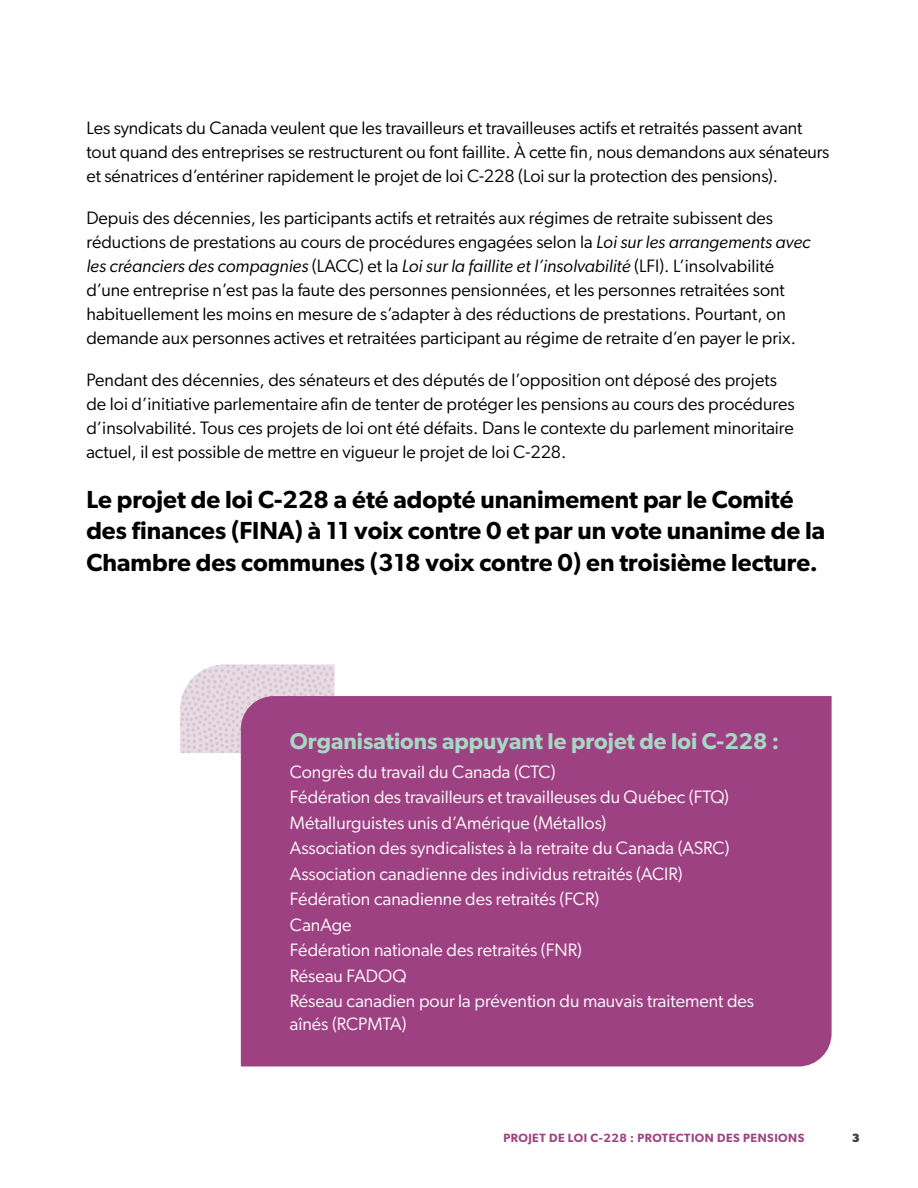
<style>
.page{position:relative;width:918px;height:1188px;background:#fff}
.page>*{position:absolute;margin:0;border:0;box-sizing:border-box;transform-origin:0 0}
.t1{font:600 24.75px/31.5px "Gibson";color:#000}
.t2{font:600 22.8px "Gibson";color:#a6d8c2}
.t3{font:18px/24px "Gibson";color:#000}
.t4{font:18px/25.5px "Gibson";color:#fff}
.t5{font:600 12px "Gibson";letter-spacing:.04em;color:#9e4183}
.t6{font:700 12px "Gibson";color:#3d3f42}
.s1{font-style:italic}
</style>
<div class="page">
<svg style="left:180px;top:664px;width:155px;height:89px;background:#e4d7e0"></svg>
<div style="left:241px;top:696px;width:591px;height:371px;background:#9e4183"></div>
<p class="t3" style="left:86px;top:116px;width:745px">Les syndicats du Canada veulent que les travailleurs et travailleuses actifs et retraités passent avant tout quand des entreprises se restructurent ou font faillite. À cette fin, nous demandons aux sénateurs et sénatrices d’entériner rapidement le projet de loi C-228 (Loi sur la protection des pensions).</p>
<p class="t3" style="left:86px;top:206px;width:726px">Depuis des décennies, les participants actifs et retraités aux régimes de retraite subissent des réductions de prestations au cours de procédures engagées selon la <span class="s1">Loi sur les arrangements avec les créanciers des compagnies</span> (LACC) et la <span class="s1">Loi sur la faillite et l’insolvabilité</span> (LFI). L’insolvabilité d’une entreprise n’est pas la faute des personnes pensionnées, et les personnes retraitées sont habituellement les moins en mesure de s’adapter à des réductions de prestations. Pourtant, on demande aux personnes actives et retraitées participant au régime de retraite d’en payer le prix.</p>
<p class="t3" style="left:86px;top:368px;width:710px">Pendant des décennies, des sénateurs et des députés de l’opposition ont déposé des projets de loi d’initiative parlementaire afin de tenter de protéger les pensions au cours des procédures d’insolvabilité. Tous ces projets de loi ont été défaits. Dans le contexte du parlement minoritaire actuel, il est possible de mettre en vigueur le projet de loi C-228.</p>
<h1 class="t1" style="left:86px;top:483px;width:740px">Le projet de loi C-228 a été adopté unanimement par le Comité des finances (FINA) à 11 voix contre 0 et par un vote unanime de la<br>Chambre des communes (318 voix contre 0) en troisième lecture.</h1>
<p class="t2" style="left:290px;top:727px;width:491px">Organisations appuyant le projet de loi C-228 :</p>
<p class="t4" style="left:290px;top:759px;width:466px">Congrès du travail du Canada (CTC)<br>Fédération des travailleurs et travailleuses du Québec (FTQ)<br>Métallurguistes unis d’Amérique (Métallos)<br>Association des syndicalistes à la retraite du Canada (ASRC)<br>Association canadienne des individus retraités (ACIR)<br>Fédération canadienne des retraités (FCR)<br>CanAge<br>Fédération nationale des retraités (FNR)<br>Réseau FADOQ<br>Réseau canadien pour la prévention du mauvais traitement des</p>
<p class="t4" style="left:290px;top:1011px;width:118px">aînés (RCPMTA)</p>
<p class="t5" style="left:503px;top:1131px;width:303px">PROJET DE LOI C-228 : PROTECTION DES PENSIONS</p>
<p class="t6" style="left:852px;top:1131px;width:9px">3</p>
</div>
